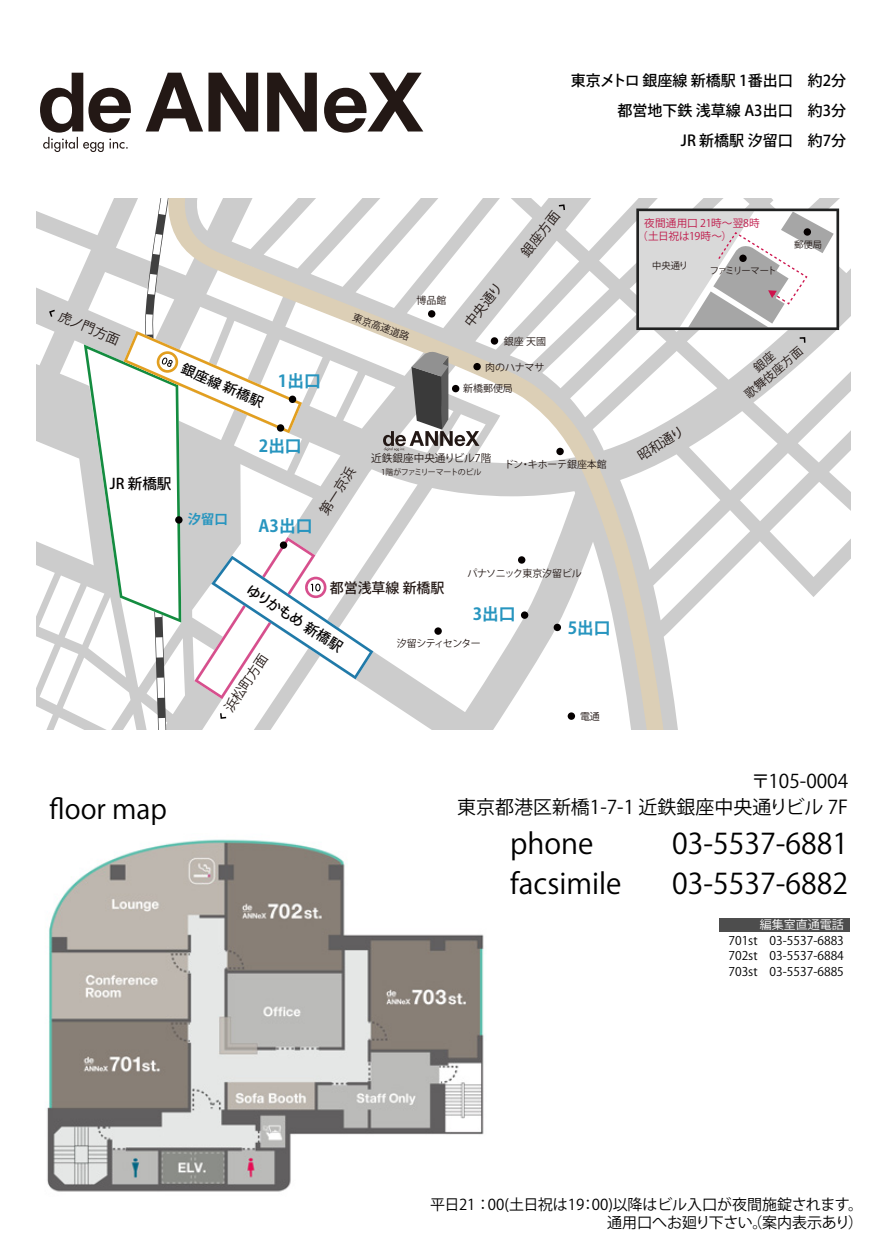
<style>
.page{position:relative;width:888px;height:1260px;background:#fff}
.page>*{position:absolute;margin:0;border:0;box-sizing:border-box;transform-origin:0 0}
.t1{font:28.5px "Koz Go Pro";color:#000}
.t2{font:27px "Koz Go Pro";color:#000}
.t3{font:18.9px/26.5px "Koz Go Pro";color:#000;text-align:right}
.t4{font:700 16.65px "Koz Go Pr 6 N";color:#2795bf}
.t5{font:15px/18px "Koz Go Pro";color:#000;text-align:right}
.t6{font:500 15px/30px "Koz Go Pro";color:#000;text-align:right}
.t7{font:500 14.55px "Koz Go Pr 6 N";color:#040000}
.t8{font:500 13.95px "Koz Go Pr 6 N";color:#030000}
.t9{font:500 13.95px "Koz Go Pr 6 N";color:#231815}
.t10{font:13.35px "Koz Go Pr 6 N";color:#231815}
.t11{font:500 13.35px "Koz Go Pr 6 N";color:#030000;scale:1.06 1}
.t12{font:700 13.35px "Koz Go Pr 6 N";color:#2795bf}
.t13{font:12px/15.6px "Koz Go Pro";color:#000;text-align:justify}
.t14{font:12px/14.4px "Koz Go Pr 6 N";color:#231815;text-align:center}
.t15{font:12px "Koz Go Pro";color:#fff}
.t16{font:10.65px/12.8px "Koz Go Pr 6 N";letter-spacing:-.015em;color:#bf1849}
.t17{font:10.65px "Koz Go Pr 6 N";color:#231815}
.t18{font:9.9px "Koz Go Pr 6 N";letter-spacing:-.01em;color:#231815}
.t19{font:9.9px "Koz Go Pr 6 N";letter-spacing:-.03em;color:#231815}
.t20{font:9.9px "Koz Go Pr 6 N";letter-spacing:-.06em;color:#231815}
.t21{font:9.3px "Koz Go Pr 6 N";letter-spacing:-.15em;color:#231815}
.t22{font:9.3px "Koz Go Pr 6 N";letter-spacing:-.06em;color:#231815}
.t23{font:7.95px "Koz Go Pr 6 N";letter-spacing:-.05em;color:#231815}
</style>
<div class="page">
<svg style="left:37px;top:199px;width:814px;height:531px"></svg>
<svg style="left:373px;top:199px;width:298px;height:531px"></svg>
<div style="left:434px;top:627px;width:8px;height:8px;background:#050000;border-radius:50%"></div>
<div style="left:518px;top:556px;width:7px;height:8px;background:#050000;border-radius:50%"></div>
<div style="left:568px;top:712px;width:7px;height:8px;background:#050000;border-radius:50%"></div>
<div style="left:556px;top:448px;width:8px;height:7px;background:#050000;border-radius:50%"></div>
<div style="left:521px;top:611px;width:7px;height:8px;background:#030000;border-radius:50%"></div>
<div style="left:554px;top:624px;width:7px;height:7px;background:#030000;border-radius:50%"></div>
<div style="left:428px;top:310px;width:7px;height:8px;background:#050000;border-radius:50%"></div>
<div style="left:491px;top:337px;width:7px;height:8px;background:#050000;border-radius:50%"></div>
<svg style="left:557px;top:204px;width:9px;height:8px"></svg>
<svg style="left:798px;top:336px;width:8px;height:8px"></svg>
<svg style="left:48px;top:309px;width:9px;height:10px"></svg>
<svg style="left:84px;top:199px;width:289px;height:531px"></svg>
<svg style="left:383px;top:350px;width:96px;height:101px"></svg>
<svg style="left:636px;top:209px;width:203px;height:121px"></svg>
<svg style="left:40px;top:73px;width:383px;height:79px"></svg>
<div style="left:719px;top:918px;width:130px;height:14px;background:#4d4d4d"></div>
<img style="left:46px;top:839px;width:438px;height:353px">
<p class="t6" style="left:571px;top:66px;width:277px">東京メトロ 銀座線 新橋駅 1番出口　約2分都営地下鉄 浅草線 A3出口　約3分<br>JR 新橋駅 汐留口　約7分</p>
<p class="t10" style="left:62px;top:308px;width:66px;rotate:23deg">虎ノ門方面</p>
<p class="t11" style="left:185px;top:361px;width:84px;rotate:23deg">銀座線 新橋駅</p>
<p class="t4" style="left:278px;top:372px;width:44px">1出口</p>
<p class="t18" style="left:417px;top:295px;width:31px">博品館</p>
<p class="t18" style="left:355px;top:311px;width:61px;rotate:20deg">東京高速道路</p>
<p class="t10" style="left:461px;top:320px;width:53px;rotate:-51deg">中央通り</p>
<p class="t10" style="left:518px;top:250px;width:55px;rotate:-52deg">銀座方面</p>
<p class="t18" style="left:504px;top:335px;width:44px">銀座 天國</p>
<p class="t18" style="left:485px;top:362px;width:61px">肉のハナマサ</p>
<p class="t18" style="left:463px;top:383px;width:51px">新橋郵便局</p>
<p class="t7" style="left:110px;top:475px;width:63px">JR 新橋駅</p>
<p class="t4" style="left:259px;top:436px;width:44px">2出口</p>
<p class="t10" style="left:317px;top:509px;width:55px;rotate:-57deg">第一京浜</p>
<p class="t12" style="left:188px;top:512px;width:41px">汐留口</p>
<p class="t4" style="left:259px;top:517px;width:55px">A3出口</p>
<p class="t17" style="left:371px;top:452px;width:122px">近鉄銀座中央通りビル7階</p>
<p class="t23" style="left:381px;top:467px;width:102px">1階がファミリーマートのビル</p>
<p class="t18" style="left:504px;top:459px;width:104px">ドン・キホーテ銀座本館</p>
<p class="t19" style="left:467px;top:567px;width:116px">パナソニック東京汐留ビル</p>
<p class="t9" style="left:330px;top:580px;width:116px">都営浅草線 新橋駅</p>
<p class="t8" style="left:252px;top:581px;width:112px;rotate:33deg">ゆりかもめ 新橋駅</p>
<p class="t4" style="left:473px;top:604px;width:44px">3出口</p>
<p class="t20" style="left:397px;top:638px;width:85px">汐留シティセンター</p>
<p class="t10" style="left:221px;top:706px;width:68px;rotate:-56deg">浜松町方面</p>
<p class="t4" style="left:568px;top:619px;width:44px">5出口</p>
<p class="t18" style="left:580px;top:711px;width:21px">電通</p>
<p class="t16" style="left:643px;top:217px;width:119px">夜間通用口 21時～翌8時(土日祝は19時～）</p>
<p class="t22" style="left:652px;top:260px;width:38px">中央通り</p>
<p class="t21" style="left:710px;top:266px;width:69px">ファミリーマート</p>
<p class="t22" style="left:794px;top:239px;width:29px">郵便局</p>
<p class="t10" style="left:635px;top:450px;width:53px;rotate:-32deg">昭和通り</p>
<p class="t14" style="left:733px;top:380px;width:73px;rotate:-41deg">銀座<br>歌舞伎座方面</p>
<h2 class="t2" style="left:50px;top:791px;width:119px">floor map</h2>
<p class="t3" style="left:457px;top:768px;width:392px">〒105-0004<br>東京都港区新橋1-7-1 近鉄銀座中央通りビル 7F</p>
<h1 class="t1" style="left:510px;top:825px;width:85px">phone</h1>
<h1 class="t1" style="left:672px;top:825px;width:178px">03-5537-6881</h1>
<h1 class="t1" style="left:510px;top:865px;width:113px">facsimile</h1>
<h1 class="t1" style="left:672px;top:865px;width:178px">03-5537-6882</h1>
<p class="t15" style="left:760px;top:917px;width:85px">編集室直通電話</p>
<p class="t13" style="left:728px;top:933px;width:117px">701st　03-5537-6883<br>702st　03-5537-6884<br>703st　03-5537-6885</p>
<p class="t5" style="left:430px;top:1196px;width:434px">平日21：00(土日祝は19：00)以降はビル入口が夜間施錠されます。通用口へお廻り下さい（案内表示あり）</p>
<p class="t5" style="left:753px;top:1214px;width:16px">。</p>
</div>
